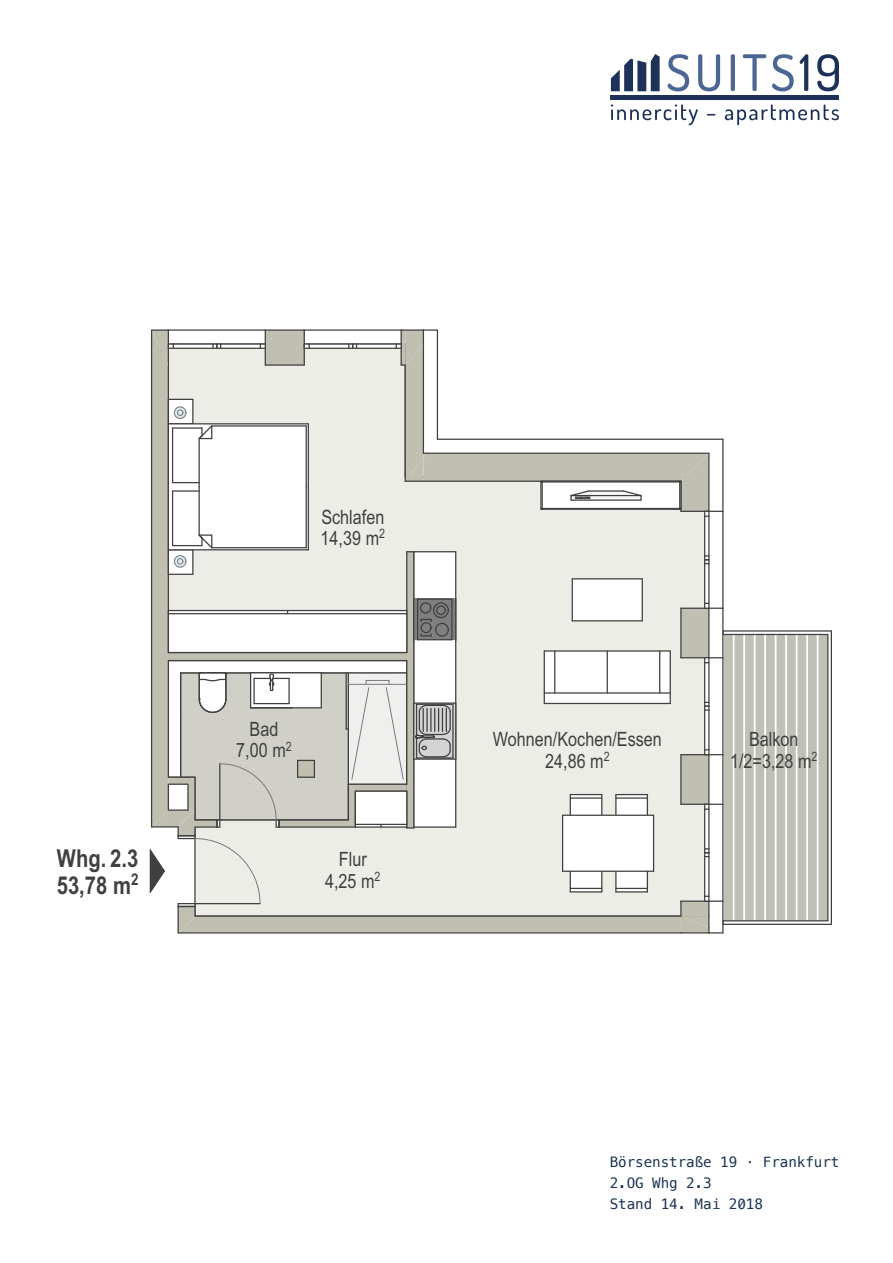
<style>
.page{position:relative;width:893px;height:1263px;background:#fff}
.page>*{position:absolute;margin:0;border:0;box-sizing:border-box;transform-origin:0 0}
.t1{font:700 24.75px/26.8px "Arial Narrow";color:#404040}
.t2{font:19.8px/21.5px "Arial Narrow";color:#404040;text-align:center}
.t3{font:14.25px/21px "Menlo";letter-spacing:-.005em;color:#1b3453}
</style>
<div class="page">
<svg style="left:611px;top:104px;width:87px;height:21px"></svg>
<svg style="left:707px;top:114px;width:8px;height:2px"></svg>
<svg style="left:725px;top:105px;width:114px;height:20px"></svg>
<svg style="left:667px;top:54px;width:22px;height:37px"></svg>
<svg style="left:698px;top:54px;width:22px;height:37px"></svg>
<svg style="left:731px;top:54px;width:4px;height:37px"></svg>
<svg style="left:743px;top:54px;width:23px;height:37px"></svg>
<svg style="left:772px;top:54px;width:22px;height:37px"></svg>
<svg style="left:800px;top:54px;width:8px;height:37px"></svg>
<svg style="left:817px;top:54px;width:22px;height:37px"></svg>
<svg style="left:611px;top:54px;width:49px;height:37px"></svg>
<hr style="left:611px;top:96px;width:228px;height:4px;background:#1d3159">
<hr style="left:831px;top:631px;width:1px;height:293px;background:#404040">
<svg style="left:149px;top:329px;width:682px;height:604px"></svg>
<p class="t1" style="left:57px;top:847px;width:83px">Whg. 2.3<br>53,78 m<sup>2</sup></p>
<p class="t2" style="left:321px;top:507px;width:66px;text-align:left">Schlafen<br>14,39 m<sup>2</sup></p>
<p class="t2" style="left:236px;top:719px;width:57px">Bad<br>7,00 m<sup>2</sup></p>
<p class="t2" style="left:325px;top:849px;width:57px">Flur<br>4,25 m<sup>2</sup></p>
<p class="t2" style="left:493px;top:730px;width:171px">Wohnen/Kochen/Essen<br>24,86 m<sup>2</sup></p>
<p class="t2" style="left:730px;top:730px;width:89px">Balkon<br>1/2=3,28 m<sup>2</sup></p>
<p class="t3" style="left:610px;top:1152px;width:231px">Börsenstraße 19 · Frankfurt<br>2.OG Whg 2.3<br>Stand 14. Mai 2018</p>
</div>
